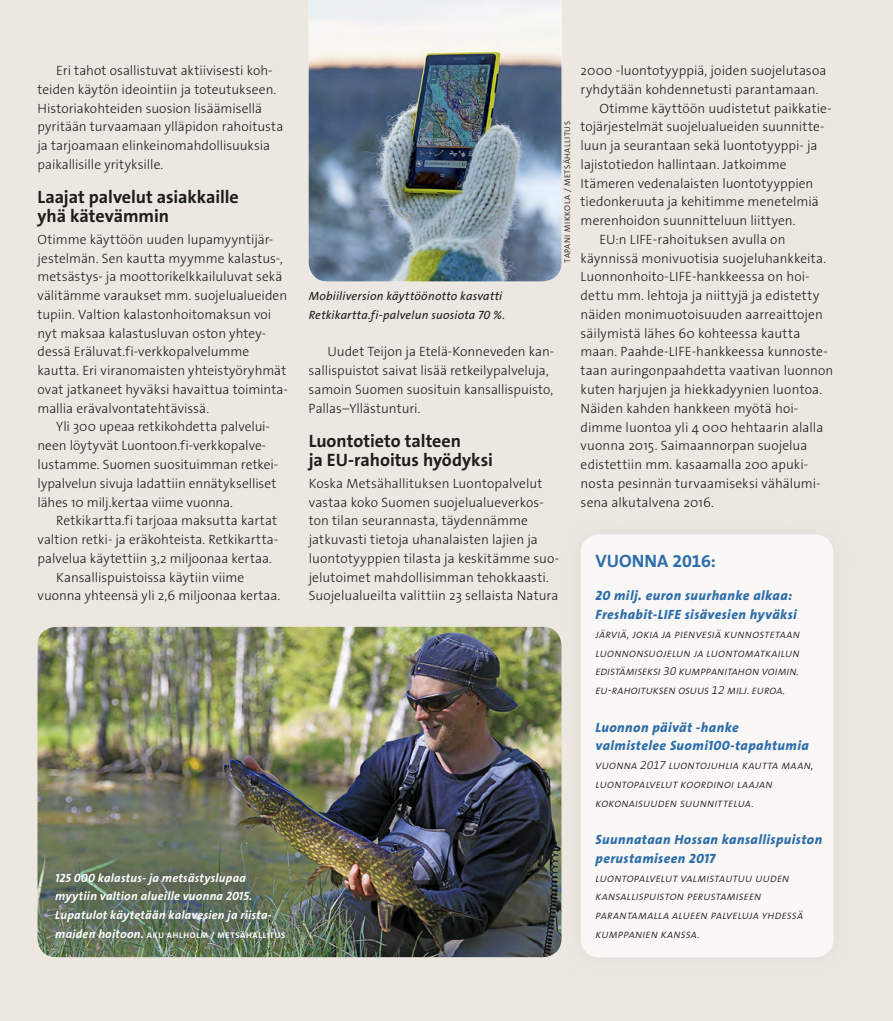
<style>
.page{position:relative;width:893px;height:1021px;background:#fff}
.page>*{position:absolute;margin:0;border:0;box-sizing:border-box;transform-origin:0 0}
.t1{font:700 18px/18.8px "The Sans Os F";letter-spacing:-.005em;color:#1d1d1b}
.t2{font:700 18px "The Sans Os F";color:#2d6eaa}
.t3{font:300 13.5px/18.8px "The Sans Os F";color:#1d1d1b}
.t4{font:italic 800 13.5px/18.8px "The Sans Os F";letter-spacing:.035em;color:#2d6eaa}
.t5{font:italic 300 12px/18.8px "The Sans Os F";letter-spacing:-.005em;color:#1d1d1b}
.t6{font:italic 700 12px/18.8px "The Sans Os F";letter-spacing:.02em;color:#fff}
.t7{font:italic 12px/18.8px "The Sans Os F";letter-spacing:.015em;color:#1d1d1b}
.t8{font:700 8.25px "The Sans Os F";letter-spacing:.09em;color:#fff}
.t9{font:300 8.25px "The Sans Os F";letter-spacing:.065em;color:#1d1d1b}
.s1{font-style:italic;font-size:12px}
</style>
<div class="page">
<div style="left:0;top:0;width:893px;height:1020px;background:#ece8e1"></div>
<img style="left:309px;top:0;width:252px;height:281px">
<img style="left:38px;top:627px;width:523px;height:330px">
<div style="left:581px;top:534px;width:252px;height:423px;background:#faf8f6;border-radius:19px"></div>
<div style="left:41px;top:858px;width:258px;height:94px;background:#211a3f;opacity:.5"></div>
<p class="t3" style="left:38px;top:61px;width:247px;text-indent:19px">Eri tahot osallistuvat aktiivisesti koh&shy;teiden käytön ideointiin ja toteutukseen.<br>Historiakohteiden suosion lisäämisellä pyritään turvaamaan ylläpidon rahoitusta ja tarjoamaan elinkeinomahdollisuuksia paikallisille yrityksille.</p>
<h1 class="t1" style="left:38px;top:188px;width:203px">Laajat palvelut asiakkaille yhä kätevämmin</h1>
<p class="t3" style="left:38px;top:230px;width:252px">Otimme käyttöön uuden lupamyyntijär&shy;jestelmän. Sen kautta myymme kalastus-, metsästys- ja moottorikelkkailuluvat sekä välitämme varaukset mm. suojelualueiden tupiin. Valtion kalastonhoitomaksun voi nyt maksaa kalastusluvan oston yhtey&shy;dessä Eräluvat.fi-verkkopalvelumme kautta. Eri viranomaisten yhteistyöryhmät ovat jatkaneet hyväksi havaittua toiminta&shy;mallia erävalvontatehtävissä.</p>
<p class="t3" style="left:38px;top:417px;width:242px;text-indent:19px">Yli 300 upeaa retkikohdetta palvelui&shy;neen löytyvät Luontoon.fi-verkkopalve&shy;lustamme. Suomen suosituimman retkei&shy;lypalvelun sivuja ladattiin ennätykselliset lähes 10 milj.kertaa viime vuonna.</p>
<p class="t3" style="left:56px;top:511px;width:222px">Retkikartta.fi tarjoaa maksutta kartat</p>
<p class="t3" style="left:38px;top:530px;width:242px">valtion retki- ja eräkohteista. Retkikartta-</p>
<p class="t3" style="left:38px;top:549px;width:236px">palvelua käytettiin 3,2 miljoonaa kertaa.</p>
<p class="t3" style="left:56px;top:567px;width:190px">Kansallispuistoissa käytiin viime</p>
<p class="t3" style="left:38px;top:586px;width:244px">vuonna yhteensä yli 2,6 miljoonaa kertaa.</p>
<p class="t6" style="left:55px;top:868px;width:218px">125 000 kalastus- ja metsästyslupaa myytiin valtion alueille vuonna 2015.<br>Lupatulot käytetään kalavesien ja riista-</p>
<p class="t8" style="left:55px;top:929px;width:232px"><span class="s1">maiden hoitoon.</span> Aku Ahlholm / Metsähallitus</p>
<p class="t7" style="left:309px;top:287px;width:198px">Mobiiliversion käyttöönotto kasvatti<br>Retkikartta.fi-palvelun suosiota 70 %.</p>
<p class="t9" style="left:562px;top:262px;width:143px;rotate:-90deg">Tapani Mikkola / Metsähallitus</p>
<p class="t3" style="left:309px;top:342px;width:247px;text-indent:19px">Uudet Teijon ja Etelä-Konneveden kan&shy;sallispuistot saivat lisää retkeilypalveluja, samoin Suomen suosituin kansallispuisto, Pallas–Yllästunturi.</p>
<h1 class="t1" style="left:309px;top:432px;width:186px">Luontotieto talteen<br>ja EU-rahoitus hyödyksi</h1>
<p class="t3" style="left:309px;top:474px;width:252px">Koska Metsähallituksen Luontopalvelut vastaa koko Suomen suojelualueverkos&shy;ton tilan seurannasta, täydennämme jatkuvasti tietoja uhanalaisten lajien ja luontotyyppien tilasta ja keskitämme suo&shy;jelutoimet mahdollisimman tehokkaasti.<br>Suojelualueilta valittiin 23 sellaista Natura</p>
<p class="t3" style="left:581px;top:61px;width:247px">2000 -luontotyyppiä, joiden suojelutasoa</p>
<p class="t3" style="left:581px;top:80px;width:239px">ryhdytään kohdennetusti parantamaan.</p>
<p class="t3" style="left:599px;top:99px;width:234px">Otimme käyttöön uudistetut paikkatie-</p>
<p class="t3" style="left:581px;top:117px;width:245px">tojärjestelmät suojelualueiden suunnitte-</p>
<p class="t3" style="left:581px;top:136px;width:238px">luun ja seurantaan sekä luontotyyppi- ja</p>
<p class="t3" style="left:581px;top:155px;width:207px">lajistotiedon hallintaan. Jatkoimme</p>
<p class="t3" style="left:581px;top:174px;width:234px">Itämeren vedenalaisten luontotyyppien</p>
<p class="t3" style="left:581px;top:192px;width:240px">tiedonkeruuta ja kehitimme menetelmiä</p>
<p class="t3" style="left:581px;top:211px;width:216px">merenhoidon suunnitteluun liittyen.</p>
<p class="t3" style="left:599px;top:230px;width:188px">EU:n LIFE-rahoituksen avulla on</p>
<p class="t3" style="left:581px;top:249px;width:247px">käynnissä monivuotisia suojeluhankkeita.</p>
<p class="t3" style="left:581px;top:267px;width:231px">Luonnonhoito-LIFE-hankkeessa on hoi-</p>
<p class="t3" style="left:581px;top:286px;width:240px">dettu mm. lehtoja ja niittyjä ja edistetty</p>
<p class="t3" style="left:581px;top:305px;width:244px">näiden monimuotoisuuden aarreaittojen</p>
<p class="t3" style="left:581px;top:324px;width:221px">säilymistä lähes 60 kohteessa kautta</p>
<p class="t3" style="left:581px;top:342px;width:249px">maan. Paahde-LIFE-hankkeessa kunnoste-</p>
<p class="t3" style="left:581px;top:361px;width:254px">taan auringonpaahdetta vaativan luonnon</p>
<p class="t3" style="left:581px;top:380px;width:243px">kuten harjujen ja hiekkadyynien luontoa.</p>
<p class="t3" style="left:581px;top:399px;width:219px">Näiden kahden hankkeen myötä hoi-</p>
<p class="t3" style="left:581px;top:417px;width:244px">dimme luontoa yli 4 000 hehtaarin alalla</p>
<p class="t3" style="left:581px;top:436px;width:228px">vuonna 2015. Saimaannorpan suojelua</p>
<p class="t3" style="left:581px;top:455px;width:229px">edistettiin mm. kasaamalla 200 apuki-</p>
<p class="t3" style="left:581px;top:474px;width:242px">nosta pesinnän turvaamiseksi vähälumi-</p>
<p class="t3" style="left:581px;top:492px;width:135px">sena alkutalvena 2016.</p>
<h1 class="t2" style="left:595px;top:549px;width:122px">VUONNA 2016:</h1>
<p class="t4" style="left:595px;top:586px;width:203px">20 milj. euron suurhanke alkaa:<br>Freshabit-LIFE sisävesien hyväksi</p>
<p class="t5" style="left:595px;top:624px;width:206px;text-align:justify">Järviä, jokia ja pienvesiä kunnostetaan luonnonsuojelun ja luontomatkailun edistämiseksi 30 kumppanitahon voimin.<br>EU-r</p>
<p class="t5" style="left:618px;top:681px;width:169px">ahoituksen osuus 12 milj. euroa.</p>
<p class="t4" style="left:595px;top:718px;width:215px">Luonnon päivät -hanke valmistelee Suomi100-tapahtumia</p>
<p class="t5" style="left:595px;top:756px;width:220px">Vuonna 2017 luontojuhlia kautta maan,<br>Luontopalvelut koordinoi laajan kokonaisuuden suunnittelua.</p>
<p class="t4" style="left:595px;top:830px;width:228px">Suunnataan Hossan kansallispuiston perustamiseen 2017</p>
<p class="t5" style="left:595px;top:868px;width:209px">Luontopalvelut valmistautuu uuden kansallispuiston perustamiseen parantamalla alueen palveluja yhdessä kumppanien kanssa.</p>
</div>
